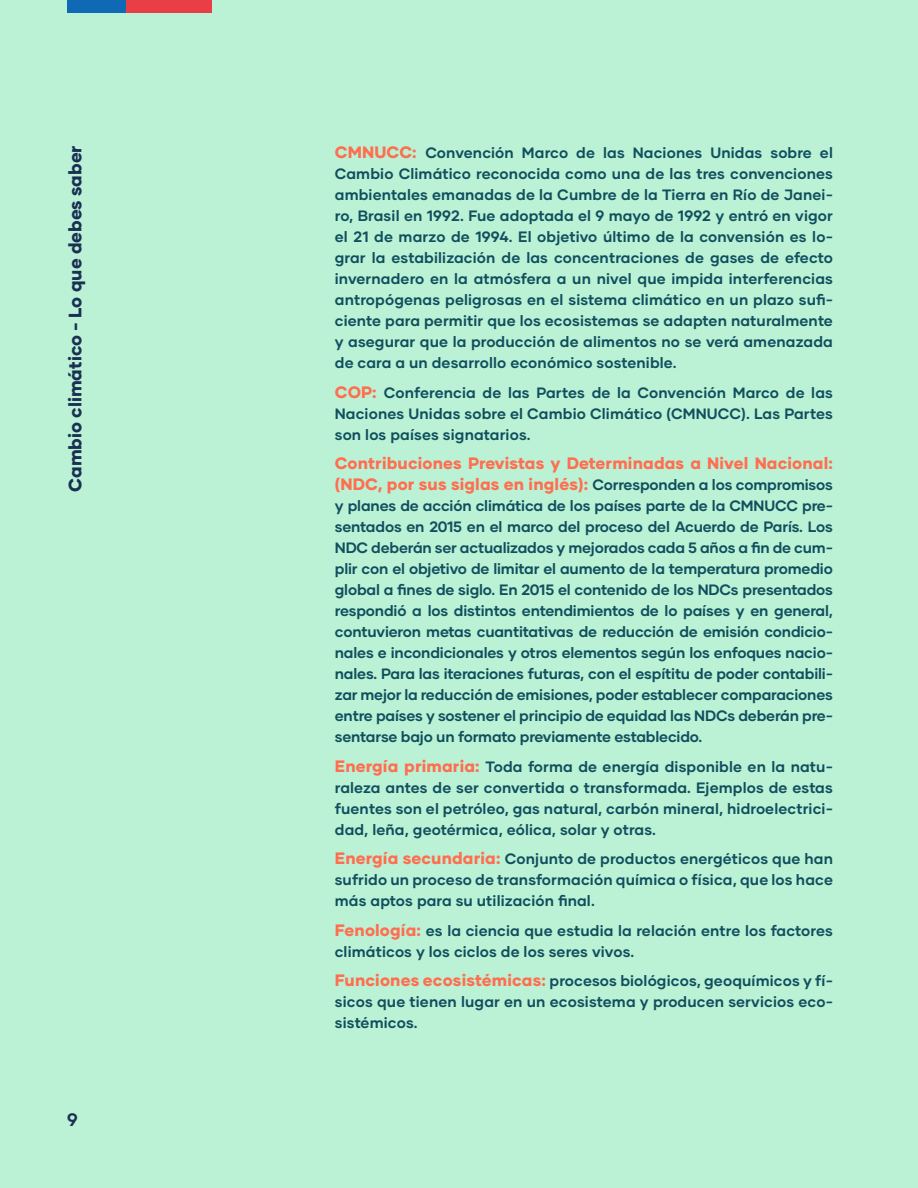
<style>
.page{position:relative;width:918px;height:1188px;background:#bbf2d6}
.page>*{position:absolute;margin:0;border:0;box-sizing:border-box;transform-origin:0 0}
.t1{font:800 18px "Gilmer";color:#1a3052}
.t2{font:700 18px "Gilmer";color:#1a3052}
.t3{font:800 16.5px/21px "Gilmer";letter-spacing:.01em;color:#ff6e4f}
.t4{font:700 15px/21px "Gilmer";letter-spacing:.01em;color:#124f5e;text-align:justify}
.s1{font-weight:800;font-size:16.5px;color:#ff6e4f}
.s2{font-weight:700;font-size:15px;color:#124f5e}
</style>
<div class="page">
<div style="left:67px;top:0;width:59px;height:12px;background:#0f69b5"></div>
<div style="left:126px;top:0;width:86px;height:12px;background:#eb3d45"></div>
<p class="t1" style="left:64px;top:492px;width:348px;rotate:-90deg">Cambio climático - Lo que debes saber</p>
<p class="t2" style="left:67px;top:1108px;width:12px">9</p>
<p class="t4" style="left:335px;top:143px;width:500px"><span class="s1">CMNUCC:</span> Convención Marco de las Naciones Unidas sobre el Cambio Climático reconocida como una de las tres convenciones ambientales emanadas de la Cumbre de la Tierra en Río de Janei&shy;ro, Brasil en 1992. Fue adoptada el 9 mayo de 1992 y entró en vigor el 21 de marzo de 1994. El objetivo último de la convensión es lo&shy;grar la estabilización de las concentraciones de gases de efecto invernadero en la atmósfera a un nivel que impida interferencias antropógenas peligrosas en el sistema climático en un plazo sufi&shy;ciente para permitir que los ecosistemas se adapten naturalmente y asegurar que la producción de alimentos no se verá amenazada de cara a un desarrollo económico sostenible.</p>
<p class="t4" style="left:335px;top:382px;width:500px"><span class="s1">COP:</span> Conferencia de las Partes de la Convención Marco de las Naciones Unidas sobre el Cambio Climático (CMNUCC). Las Partes son los países signatarios.</p>
<p class="t3" style="left:335px;top:453px;width:500px">Contribuciones Previstas y Determinadas a Nivel Nacional: (NDC, por sus siglas en inglés): <span class="s2">Corresponden a los compromisos</span></p>
<p class="t4" style="left:335px;top:496px;width:500px">y planes de acción climática de los países parte de la CMNUCC pre&shy;sentados en 2015 en el marco del proceso del Acuerdo de París. Los NDC deberán ser actualizados y mejorados cada 5 años a fin de cum&shy;plir con el objetivo de limitar el aumento de la temperatura promedio global a fines de siglo. En 2015 el contenido de los NDCs presentados respondió a los distintos entendimientos de lo países y en general, contuvieron metas cuantitativas de reducción de emisión condicio&shy;nales e incondicionales y otros elementos según los enfoques nacio&shy;nales. Para las iteraciones futuras, con el espítitu de poder contabili&shy;zar mejor la reducción de emisiones, poder establecer comparaciones entre países y sostener el principio de equidad las NDCs deberán pre&shy;sentarse bajo un formato previamente establecido.</p>
<p class="t4" style="left:335px;top:756px;width:500px"><span class="s1">Energía primaria:</span> Toda forma de energía disponible en la natu&shy;raleza antes de ser convertida o transformada. Ejemplos de estas fuentes son el petróleo, gas natural, carbón mineral, hidroelectrici&shy;dad, leña, geotérmica, eólica, solar y otras.</p>
<p class="t4" style="left:335px;top:849px;width:500px"><span class="s1">Energía secundaria:</span> Conjunto de productos energéticos que han sufrido un proceso de transformación química o física, que los hace más aptos para su utilización final.</p>
<p class="t4" style="left:335px;top:920px;width:500px"><span class="s1">Fenología:</span> es la ciencia que estudia la relación entre los factores climáticos y los ciclos de los seres vivos.</p>
<p class="t4" style="left:335px;top:971px;width:500px"><span class="s1">Funciones ecosistémicas:</span> procesos biológicos, geoquímicos y fí&shy;sicos que tienen lugar en un ecosistema y producen servicios eco&shy;sistémicos.</p>
</div>
